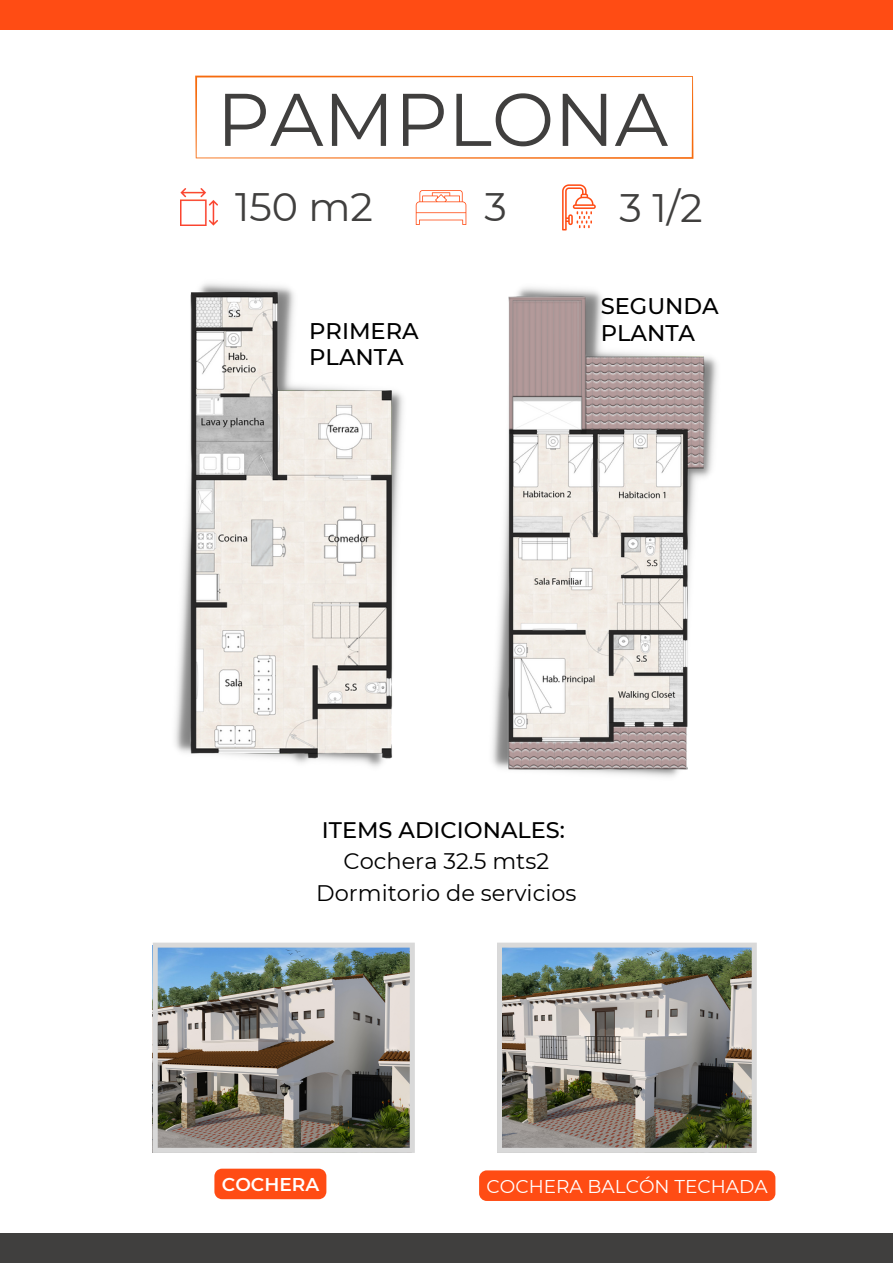
<style>
.page{position:relative;width:893px;height:1264px;background:#fff}
.page>*{position:absolute;margin:0;border:0;box-sizing:border-box;transform-origin:0 0}
.t1{font:74.4px "Montserrat";color:#403f3e}
.t2{font:39.6px "Montserrat";color:#403f3e}
.t3{font:500 22.65px/25.8px "Montserrat";color:#000}
.t4{font:22.5px/31.5px "Montserrat";color:#000;text-align:center}
.t5{font:500 22.5px "Montserrat";color:#000}
.t6{font:18.45px "Montserrat";color:#fff}
.t7{font:600 18.45px "Montserrat";color:#fff}
</style>
<div class="page">
<div style="left:0;top:0;width:892px;height:29px;background:#ff4c14"></div>
<div style="left:0;top:1233px;width:892px;height:29px;background:#403f3e"></div>
<svg style="left:195px;top:76px;width:498px;height:83px"></svg>
<img style="left:180px;top:189px;width:37px;height:37px">
<svg style="left:416px;top:190px;width:50px;height:35px"></svg>
<svg style="left:562px;top:184px;width:33px;height:46px"></svg>
<img style="left:153px;top:942px;width:262px;height:210px">
<img style="left:497px;top:942px;width:259px;height:210px">
<img style="left:492px;top:287px;width:225px;height:490px">
<img style="left:175px;top:283px;width:228px;height:484px">
<div style="left:214px;top:1168px;width:112px;height:31px;background:#ff4c14"></div>
<div style="left:479px;top:1170px;width:296px;height:30px;background:#ff4c14;border-radius:8px"></div>
<h1 class="t1" style="left:217px;top:74px;width:453px">PAMPLONA</h1>
<h2 class="t2" style="left:235px;top:183px;width:140px">150 m2</h2>
<h2 class="t2" style="left:484px;top:183px;width:24px">3</h2>
<h2 class="t2" style="left:619px;top:183px;width:84px">3 1/2</h2>
<p class="t3" style="left:309px;top:318px;width:111px">PRIMERA<br>PLANTA</p>
<p class="t3" style="left:600px;top:292px;width:120px;line-height:27px">SEGUNDA<br>PLANTA</p>
<p class="t5" style="left:322px;top:816px;width:244px">ITEMS ADICIONALES:</p>
<p class="t4" style="left:316px;top:845px;width:262px">Cochera 32.5 mts2<br>Dormitorio de servicios</p>
<p class="t7" style="left:222px;top:1172px;width:99px">COCHERA</p>
<p class="t6" style="left:486px;top:1174px;width:283px">COCHERA BALCÓN TECHADA</p>
</div>
